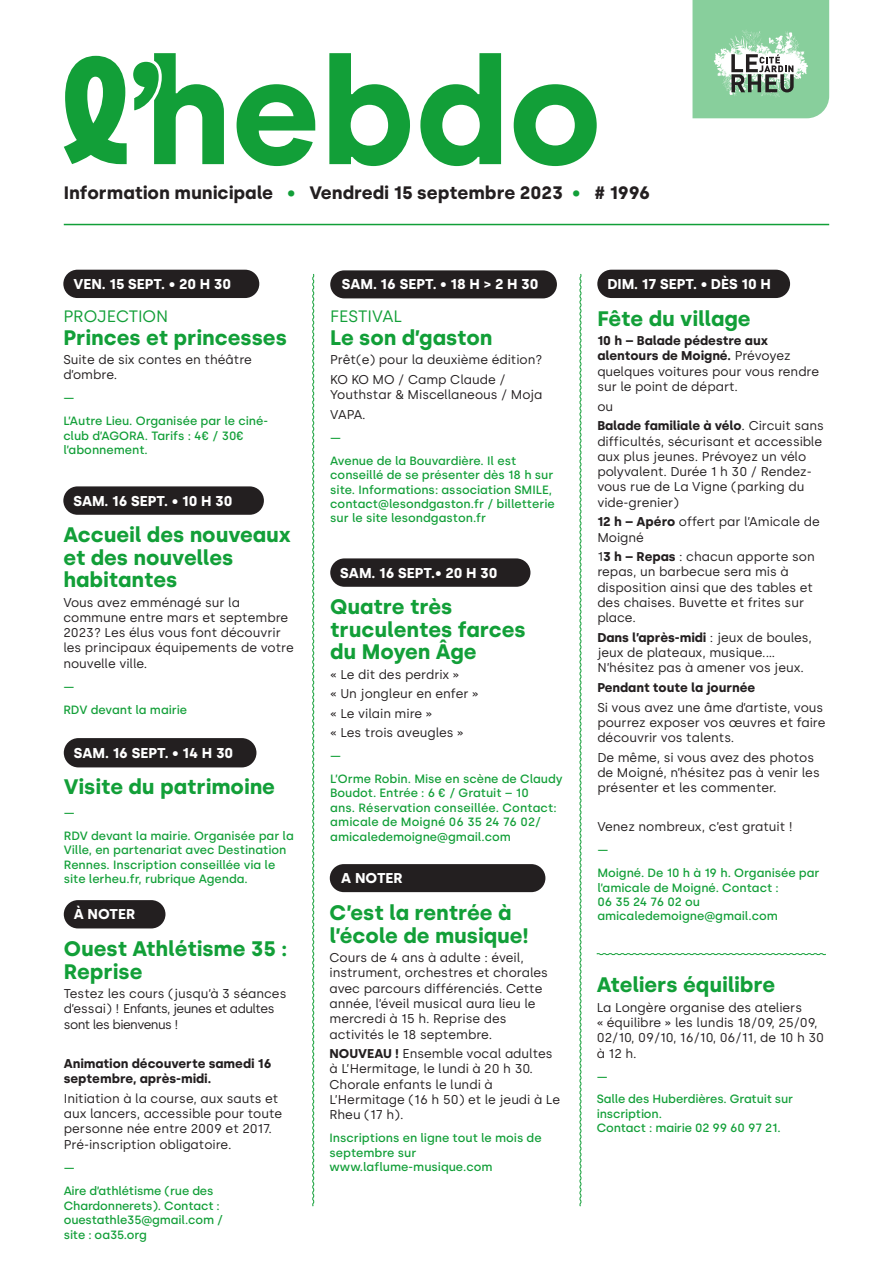
<style>
.page{position:relative;width:893px;height:1263px;background:#fff}
.page>*{position:absolute;margin:0;border:0;box-sizing:border-box;transform-origin:0 0}
.Titre{font:700 21px/22.5px "Silka";color:#129f38}
.t1{font:700 18px "Silka";color:#231f20}
.Sur-titre{font:16.5px "Silka";color:#129f38}
.Petite_date{font:700 14.25px "Silka";color:#fff}
.Texte{font:12.75px/15.3px "Silka";color:#231f20}
.Texte-2{font:12.75px/15.3px "Silka";letter-spacing:-.04em;color:#231f20}
.Texte-3{font:700 12.75px/15.3px "Silka";color:#231f20}
.Infos_supp____rensei{font:500 12px/14.4px "Silka";color:#129f38}
.s1{font-weight:400;color:#129f38}
.s2{color:#129f38}
.s3{font-weight:700}
</style>
<div class="page">
<div style="left:63px;top:486px;width:201px;height:29px;background:#231f20;border-radius:14px"></div>
<div style="left:63px;top:270px;width:196px;height:28px;background:#231f20;border-radius:14px"></div>
<div style="left:64px;top:738px;width:192px;height:29px;background:#231f20;border-radius:15px"></div>
<div style="left:64px;top:900px;width:101px;height:28px;background:#231f20;border-radius:14px"></div>
<div style="left:330px;top:270px;width:227px;height:28px;background:#231f20;border-radius:14px"></div>
<div style="left:330px;top:558px;width:200px;height:29px;background:#231f20;border-radius:14px"></div>
<div style="left:597px;top:270px;width:193px;height:28px;background:#231f20;border-radius:14px"></div>
<svg style="left:312px;top:274px;width:3px;height:933px"></svg>
<svg style="left:579px;top:274px;width:3px;height:933px"></svg>
<div style="left:330px;top:864px;width:215px;height:28px;background:#231f20;border-radius:14px"></div>
<svg style="left:596px;top:953px;width:230px;height:2px"></svg>
<svg style="left:237px;top:84px;width:78px;height:82px"></svg>
<svg style="left:329px;top:53px;width:81px;height:113px"></svg>
<svg style="left:420px;top:53px;width:81px;height:113px"></svg>
<svg style="left:514px;top:84px;width:83px;height:82px"></svg>
<svg style="left:64px;top:53px;width:160px;height:111px"></svg>
<hr style="left:64px;top:224px;width:765px;height:1px;background:#129f38">
<svg style="left:692px;top:0;width:137px;height:118px;background:#92caa2"></svg>
<p class="t1" style="left:64px;top:182px;width:588px">Information municipale <span class="s1">•</span> Vendredi 15 septembre 2023 <span class="s2">•</span> # 1996</p>
<p class="Petite_date" style="left:73px;top:275px;width:159px">VEN. 15 SEPT. • 20 H 30</p>
<p class="Sur-titre" style="left:63px;top:306px;width:106px">PROJECTION</p>
<p class="Titre" style="left:63px;top:326px;width:225px">Princes et princesses</p>
<p class="Texte" style="left:63px;top:352px;width:190px">Suite de six contes en théâtre d’ombre.</p>
<p class="Infos_supp____rensei" style="left:63px;top:391px;width:12px">—</p>
<p class="Infos_supp____rensei" style="left:63px;top:414px;width:206px">L’Autre Lieu. Organisée par le ciné&shy;club d’AGORA. Tarifs : 4€ / 30€ l’abonnement.</p>
<p class="Petite_date" style="left:73px;top:492px;width:161px">SAM. 16 SEPT. • 10 H 30</p>
<p class="Titre" style="left:63px;top:523px;width:229px">Accueil des nouveaux et des nouvelles habitantes</p>
<p class="Texte" style="left:63px;top:594px;width:232px">Vous avez emménagé sur la commune entre mars et septembre<br>2023? Les élus vous font découvrir les principaux équipements de votre nouvelle ville.</p>
<p class="Infos_supp____rensei" style="left:63px;top:679px;width:12px">—</p>
<p class="Infos_supp____rensei" style="left:63px;top:702px;width:125px">RDV devant la mairie</p>
<p class="Petite_date" style="left:74px;top:744px;width:161px">SAM. 16 SEPT. • 14 H 30</p>
<p class="Titre" style="left:64px;top:775px;width:213px">Visite du patrimoine</p>
<p class="Infos_supp____rensei" style="left:64px;top:805px;width:12px">—</p>
<p class="Infos_supp____rensei" style="left:64px;top:828px;width:231px">RDV devant la mairie. Organisée par la Ville, en partenariat avec Destination Rennes. Inscription conseillée via le site lerheu.fr, rubrique Agenda.</p>
<p class="Petite_date" style="left:74px;top:906px;width:63px">À NOTER</p>
<p class="Titre" style="left:64px;top:937px;width:225px">Ouest Athlétisme 35 :<br>Reprise</p>
<p class="Texte-2" style="left:64px;top:986px;width:224px">Testez les cours (jusqu’à 3 séances d’essai) ! Enfants, jeunes et adultes sont les bienvenus !</p>
<p class="Texte-3" style="left:64px;top:1056px;width:209px">Animation découverte samedi 16 septembre, après-midi.</p>
<p class="Texte" style="left:64px;top:1090px;width:220px">Initiation à la course, aux sauts et aux lancers, accessible pour toute personne née entre 2009 et 2017.<br>Pré-inscription obligatoire.</p>
<p class="Infos_supp____rensei" style="left:64px;top:1161px;width:12px">—</p>
<p class="Infos_supp____rensei" style="left:64px;top:1184px;width:161px">Aire d’athlétisme (rue des<br>Chardonnerets). Contact : ouestathle35@gmail.com / site : oa35.org</p>
<p class="Petite_date" style="left:342px;top:276px;width:198px">SAM. 16 SEPT. • 18 H &gt; 2 H 30</p>
<p class="Sur-titre" style="left:330px;top:307px;width:74px">FESTIVAL</p>
<p class="Titre" style="left:330px;top:326px;width:164px">Le son d’gaston</p>
<p class="Texte" style="left:330px;top:352px;width:214px">Prêt(e) pour la deuxième édition?</p>
<p class="Texte" style="left:330px;top:372px;width:214px">KO KO MO / Camp Claude /<br>Youthstar &amp; Miscellaneous / Moja</p>
<p class="Texte" style="left:330px;top:407px;width:37px">VAPA.</p>
<p class="Infos_supp____rensei" style="left:330px;top:430px;width:12px">—</p>
<p class="Infos_supp____rensei" style="left:330px;top:453px;width:226px">Avenue de la Bouvardière. Il est conseillé de se présenter dès 18 h sur site. Informations: association SMILE, contact@lesondgaston.fr / billetterie sur le site lesondgaston.fr</p>
<p class="Petite_date" style="left:340px;top:564px;width:159px">SAM. 16 SEPT.• 20 H 30</p>
<p class="Titre" style="left:330px;top:595px;width:197px">Quatre très truculentes farces du Moyen Âge</p>
<p class="Texte" style="left:330px;top:666px;width:131px">« Le dit des perdrix »</p>
<p class="Texte" style="left:330px;top:686px;width:150px">« Un jongleur en enfer »</p>
<p class="Texte" style="left:330px;top:705px;width:104px">« Le vilain mire »</p>
<p class="Texte" style="left:330px;top:725px;width:135px">« Les trois aveugles »</p>
<p class="Infos_supp____rensei" style="left:330px;top:749px;width:12px">—</p>
<p class="Infos_supp____rensei" style="left:330px;top:772px;width:234px">L’Orme Robin. Mise en scène de Claudy Boudot. Entrée : 6 € / Gratuit – 10<br>ans. Réservation conseillée. Contact: amicale de Moigné 06 35 24 76 02/ amicaledemoigne@gmail.com</p>
<p class="Petite_date" style="left:341px;top:870px;width:63px">A NOTER</p>
<p class="Titre" style="left:329px;top:901px;width:201px">C’est la rentrée à l’école de musique!</p>
<p class="Texte" style="left:329px;top:950px;width:220px">Cours de 4 ans à adulte : éveil, instrument, orchestres et chorales avec parcours différenciés. Cette année, l’éveil musical aura lieu le mercredi à 15 h. Reprise des activités le 18 septembre.</p>
<p class="Texte" style="left:329px;top:1046px;width:232px"><span class="s3">NOUVEAU !</span> Ensemble vocal adultes à L’Hermitage, le lundi à 20 h 30.<br>Chorale enfants le lundi à<br>L’Hermitage (16 h 50) et le jeudi à Le<br>Rheu (17 h).</p>
<p class="Infos_supp____rensei" style="left:329px;top:1131px;width:214px">Inscriptions en ligne tout le mois de septembre sur www.laflume-musique.com</p>
<p class="Petite_date" style="left:607px;top:275px;width:165px">DIM. 17 SEPT. • DÈS 10 H</p>
<p class="Titre" style="left:597px;top:307px;width:155px">Fête du village</p>
<p class="Texte" style="left:597px;top:333px;width:223px"><span class="s3">10 h – Balade pédestre aux alentours de Moigné.</span> Prévoyez quelques voitures pour vous rendre sur le point de départ.</p>
<p class="Texte" style="left:597px;top:398px;width:17px">ou</p>
<p class="Texte" style="left:597px;top:418px;width:228px"><span class="s3">Balade familiale à vélo</span>. Circuit sans difficultés, sécurisant et accessible aux plus jeunes. Prévoyez un vélo polyvalent. Durée 1 h 30 / Rendez&shy;vous rue de La Vigne (parking du vide-grenier)</p>
<p class="Texte" style="left:597px;top:514px;width:224px"><span class="s3">12 h – Apéro</span> offert par l’Amicale de<br>Moigné</p>
<p class="Texte" style="left:597px;top:549px;width:219px">1<span class="s3">3 h – Repas</span> : chacun apporte son repas, un barbecue sera mis à disposition ainsi que des tables et des chaises. Buvette et frites sur place.</p>
<p class="Texte" style="left:597px;top:630px;width:216px"><span class="s3">Dans l’après-midi</span> : jeux de boules, jeux de plateaux, musique.…<br>N’hésitez pas à amener vos jeux.</p>
<p class="Texte-3" style="left:597px;top:680px;width:159px">Pendant toute la journée</p>
<p class="Texte" style="left:597px;top:699px;width:230px">Si vous avez une âme d’artiste, vous pourrez exposer vos œuvres et faire découvrir vos talents.</p>
<p class="Texte" style="left:597px;top:750px;width:224px">De même, si vous avez des photos de Moigné, n’hésitez pas à venir les présenter et les commenter.</p>
<p class="Texte" style="left:597px;top:819px;width:197px">Venez nombreux, c’est gratuit !</p>
<p class="Infos_supp____rensei" style="left:597px;top:843px;width:12px">—</p>
<p class="Infos_supp____rensei" style="left:597px;top:866px;width:224px">Moigné. De 10 h à 19 h. Organisée par l’amicale de Moigné. Contact :<br>06 35 24 76 02 ou amicaledemoigne@gmail.com</p>
<p class="Titre" style="left:597px;top:973px;width:180px">Ateliers équilibre</p>
<p class="Texte" style="left:597px;top:999px;width:229px">La Longère organise des ateliers<br>« équilibre » les lundis 18/09, 25/09,<br>02/10, 09/10, 16/10, 06/11, de 10 h 30 à 12 h.</p>
<p class="Infos_supp____rensei" style="left:597px;top:1069px;width:12px">—</p>
<p class="Infos_supp____rensei" style="left:597px;top:1092px;width:198px">Salle des Huberdières. Gratuit sur inscription.<br>Contact : mairie 02 99 60 97 21.</p>
</div>
